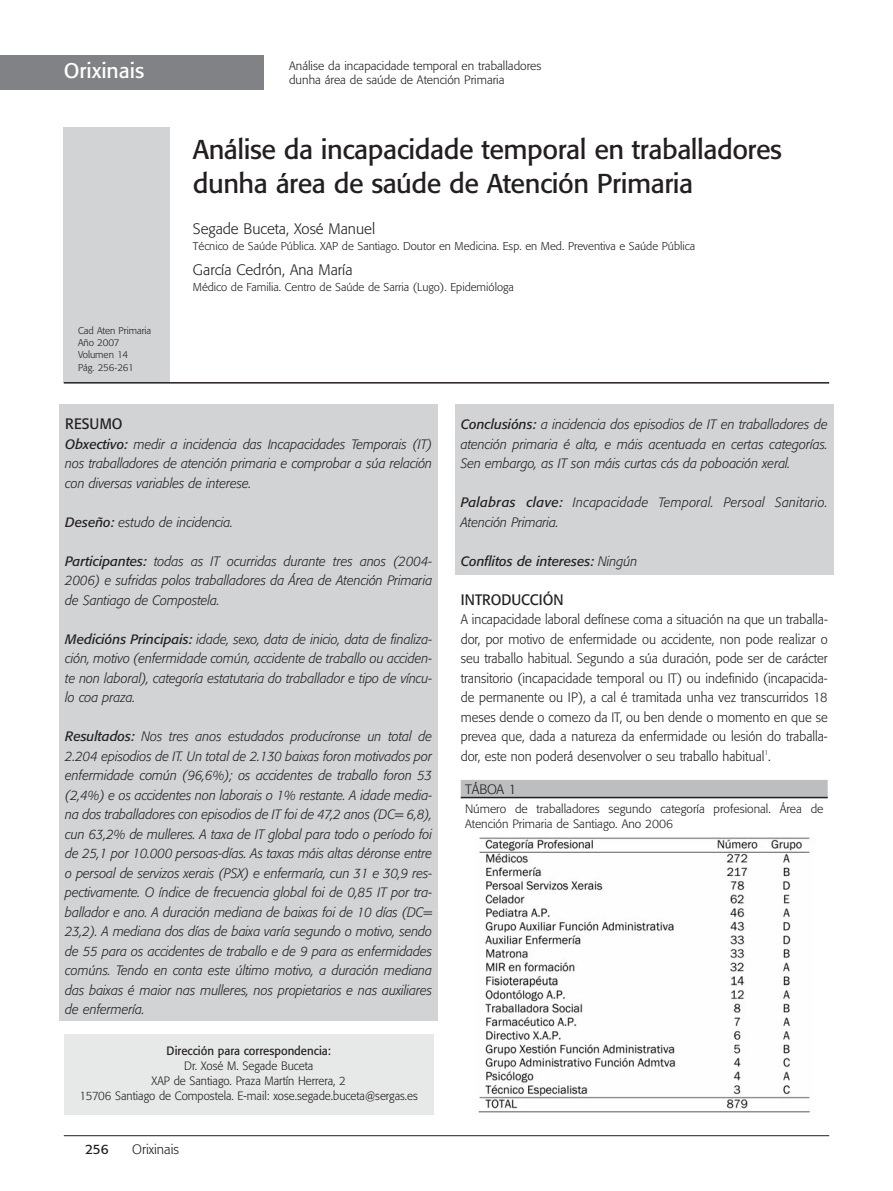
<style>
.page{position:relative;width:893px;height:1191px;background:#fff}
.page>*{position:absolute;margin:0;border:0;box-sizing:border-box;transform-origin:0 0}
.t1{font:27px/33.9px "Formata";letter-spacing:-.02em;color:#231f20}
.t2{font:21px "Formata";color:#fff}
.t3{font:300 15px "Formata";color:#231f20}
.t4{font:15px "Formata";color:#231f20;scale:.95 1}
.t5{font:italic 300 13.5px/19.5px "Formata";color:#231f20;text-align:justify;scale:.95 1}
.t6{font:300 13.5px/19.5px "Formata";color:#231f20;text-align:justify;scale:.95 1}
.t7{font:italic 300 13.5px/19.5px "Formata";letter-spacing:.025em;color:#231f20;scale:.95 1}
.t8{font:italic 13.5px "Formata";color:#231f20}
.t9{font:300 13.5px "Formata";color:#231f20}
.t10{font:13.5px "Formata";color:#231f20}
.t11{font:300 12px/14.9px "Formata";color:#231f20}
.t12{font:300 12px/14.9px "Formata";color:#231f20;text-align:center;scale:.95 1}
.t13{font:12px "Formata";color:#231f20;scale:.95 1}
.t14{font:300 11.25px "Formata";color:#231f20}
.t15{font:300 9.75px/12px "Formata";color:#231f20}
.s1{font-weight:400}
.s2{font-weight:300}
</style>
<div class="page">
<div style="left:60px;top:404px;width:378px;height:616px;background:#d1d3d4"></div>
<div style="left:455px;top:404px;width:378px;height:170px;background:#d1d3d4"></div>
<div style="left:64px;top:128px;width:106px;height:255px;background:#d1d3d4"></div>
<hr style="left:64px;top:382px;width:765px;height:1px;background:#231f20">
<hr style="left:64px;top:1135px;width:765px;height:1px;background:#231f20">
<div style="left:0;top:55px;width:264px;height:34px;background:#808285"></div>
<div style="left:64px;top:1033px;width:370px;height:81px;background:#e7e8e8"></div>
<div style="left:461px;top:780px;width:367px;height:18px;background:#bcbec0"></div>
<hr style="left:461px;top:797px;width:367px;height:1px;background:#231f20">
<img style="left:478px;top:838px;width:333px;height:275px">
<h2 class="t2" style="left:64px;top:62px;width:82px">Orixinais</h2>
<p class="t11" style="left:289px;top:59px;width:254px">Análise da incapacidade temporal en traballadores dunha área de saúde de Atención Primaria</p>
<p class="t15" style="left:78px;top:326px;width:75px">Cad Aten Primaria<br>Año 2007<br>Volumen 14<br>Pág. 256-261</p>
<h1 class="t1" style="left:193px;top:135px;width:591px">Análise da incapacidade temporal en traballadores dunha área de saúde de Atención Primaria</h1>
<p class="t3" style="left:193px;top:222px;width:184px">Segade Buceta, Xosé Manuel</p>
<p class="t14" style="left:193px;top:241px;width:504px">Técnico de Saúde Pública. XAP de Santiago. Doutor en Medicina. Esp. en Med. Preventiva e Saúde Pública</p>
<p class="t3" style="left:193px;top:263px;width:161px">García Cedrón, Ana María</p>
<p class="t14" style="left:193px;top:282px;width:323px">Médico de Familia. Centro de Saúde de Sarria (Lugo). Epidemióloga</p>
<p class="t4" style="left:65px;top:417px;width:62px">RESUMO</p>
<p class="t5" style="left:65px;top:435px;width:388px"><span class="s1">Obxectivo:</span> medir a incidencia das Incapacidades Temporais (IT) nos traballadores de atención primaria e comprobar a súa relación con diversas variables de interese.</p>
<p class="t5" style="left:65px;top:513px;width:178px"><span class="s1">Deseño:</span> estudo de incidencia.</p>
<p class="t5" style="left:65px;top:552px;width:388px"><span class="s1">Participantes:</span> todas as IT ocurridas durante tres anos (2004- 2006) e sufridas polos traballadores da Área de Atención Primaria de Santiago de Compostela.</p>
<p class="t5" style="left:65px;top:630px;width:388px"><span class="s1">Medicións Principais:</span> idade, sexo, data de inicio, data de finaliza&shy;ción, motivo (enfermidade común, accidente de traballo ou acciden&shy;te non laboral), categoría estatutaria do traballador e tipo de víncu&shy;lo coa praza.</p>
<p class="t5" style="left:65px;top:727px;width:388px"><span class="s1">Resultados:</span> Nos tres anos estudados producíronse un total de 2.204 episodios de IT. Un total de 2.130 baixas foron motivados por enfermidade común (96,6%); os accidentes de traballo foron 53 (2,4%) e os accidentes non laborais o 1% restante. A idade media&shy;na dos traballadores con episodios de IT foi de 47,2 anos (DC= 6,8), cun 63,2% de mulleres. A taxa de IT global para todo o período foi de 25,1 por 10.000 persoas-días. As taxas máis altas déronse entre o persoal de servizos xerais (PSX) e enfermaría, cun 31 e 30,9 res&shy;pectivamente. O índice de frecuencia global foi de 0,85 IT por tra&shy;ballador e ano. A duración mediana de baixas foi de 10 días (DC= 23,2). A mediana dos días de baixa varía segundo o motivo, sendo de 55 para os accidentes de traballo e de 9 para as enfermidades comúns. Tendo en conta este último motivo, a duración mediana das baixas é maior nas mulleres, nos propietarios e nas auxiliares de enfermería.</p>
<p class="t13" style="left:167px;top:1045px;width:174px">Dirección para correspondencia:</p>
<p class="t12" style="left:80px;top:1059px;width:358px">Dr. Xosé M. Segade Buceta<br>XAP de Santiago. Praza Martín Herrera, 2<br>15706 Santiago de Compostela. E-mail: xose.segade.buceta@sergas.es</p>
<p class="t10" style="left:85px;top:1142px;width:25px">256</p>
<p class="t9" style="left:132px;top:1142px;width:48px">Orixinais</p>
<p class="t5" style="left:461px;top:415px;width:388px"><span class="s1">Conclusións:</span> a incidencia dos episodios de IT en traballadores de atención primaria é alta, e máis acentuada en certas categorías.<br>Sen embargo, as IT son máis curtas cás da poboación xeral.</p>
<p class="t7" style="left:461px;top:493px;width:388px"><span class="s1">Palabras clave:</span> Incapacidade Temporal. Persoal Sanitario.<br>Atención Primaria.</p>
<p class="t8" style="left:461px;top:555px;width:178px">Conflitos de intereses: <span class="s2">Ningún</span></p>
<p class="t4" style="left:461px;top:593px;width:110px">INTRODUCCIÓN</p>
<p class="t6" style="left:461px;top:610px;width:388px">A incapacidade laboral defínese coma a situación na que un traballa&shy;dor, por motivo de enfermidade ou accidente, non pode realizar o seu traballo habitual. Segundo a súa duración, pode ser de carácter transitorio (incapacidade temporal ou IT) ou indefinido (incapacida&shy;de permanente ou IP), a cal é tramitada unha vez transcurridos 18 meses dende o comezo da IT, ou ben dende o momento en que se prevea que, dada a natureza da enfermidade ou lesión do traballa&shy;dor, este non poderá desenvolver o seu traballo habitual<sup>1</sup>.</p>
<p class="t9" style="left:465px;top:783px;width:53px">TÁBOA 1</p>
<p class="t11" style="left:465px;top:802px;width:360px">Número de traballadores segundo categoría profesional. Área de<br>Atención Primaria de Santiago. Ano 2006</p>
</div>
